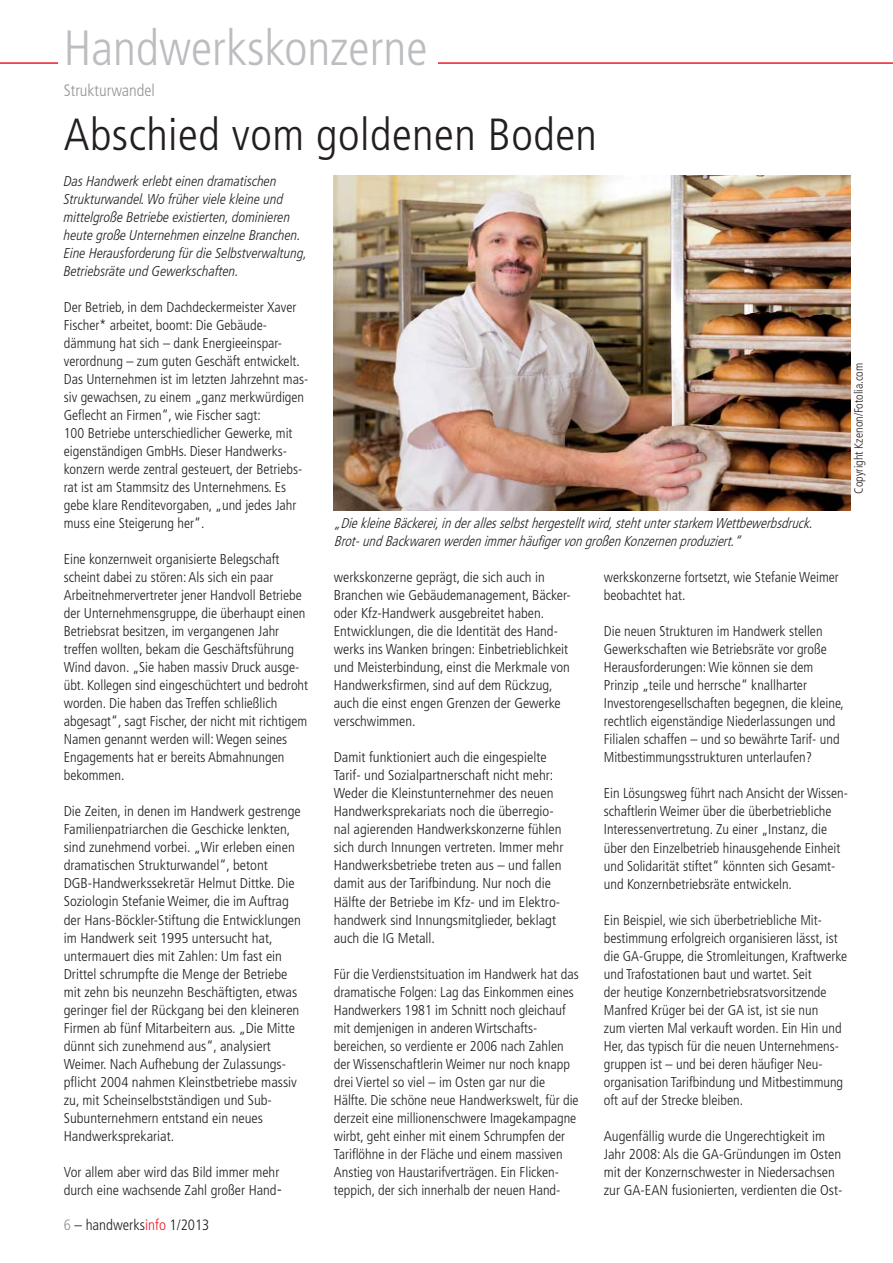
<style>
.page{position:relative;width:893px;height:1263px;background:#fff}
.page>*{position:absolute;margin:0;border:0;box-sizing:border-box;transform-origin:0 0}
.t1{font:300 condensed 49.5px "Frutiger LT Std";color:#bbbdc0}
.t2{font:300 condensed 45px "Frutiger LT Std";letter-spacing:.01em;color:#231f20}
.t3{font:300 condensed 16.5px "Frutiger LT Std";color:#939598}
.t4{font:300 condensed 15px "Frutiger LT Std";color:#231f20}
.t5{font:300 condensed 14.25px/18px "Frutiger LT Std";color:#231f20}
.t6{font:italic 300 condensed 14.25px/18px "Frutiger LT Pro";color:#231f20}
.t7{font:italic 300 condensed 14.25px/18px "Frutiger LT Std";color:#231f20}
.t8{font:300 condensed 12px "Frutiger LT Std";color:#231f20}
.s1{font-size:17.25px}
.s2{color:#939598}
.s3{color:#ed1c29}
</style>
<div class="page">
<hr style="left:253px;top:62px;width:640px;height:2px;background:#ed1c29">
<hr style="left:0;top:62px;width:58px;height:2px;background:#ed1c29">
<div style="left:64px;top:28px;width:374px;height:52px;background:#fff"></div>
<img style="left:333px;top:176px;width:517px;height:334px">
<h1 class="t1" style="left:64px;top:24px;width:365px">Handwerkskonzerne</h1>
<p class="t3" style="left:64px;top:82px;width:93px">Strukturwandel</p>
<h2 class="t2" style="left:64px;top:112px;width:535px">Abschied vom goldenen Boden</h2>
<p class="t6" style="left:64px;top:174px;width:245px">Das Handwerk erlebt einen dramatischen Strukturwandel. Wo früher viele kleine und mittelgroße Betriebe existierten, dominieren heute große Unternehmen einzelne Branchen.<br>Eine Herausforderung für die Selbstverwaltung, Betriebsräte und Gewerkschaften.</p>
<p class="t5" style="left:64px;top:299px;width:246px">Der Betrieb, in dem Dachdeckermeister Xaver Fischer* arbeitet, boomt: Die Gebäude&shy;dämmung hat sich – dank Energie einspar&shy;verordnung – zum guten Geschäft entwickelt.<br>Das Unternehmen ist im letzten Jahrzehnt mas&shy;siv gewachsen, zu einem „ganz merk würdigen Geflecht an Firmen“, wie Fischer sagt:<br>100 Betriebe unterschiedlicher Gewerke, mit eigenständigen GmbHs. Dieser Handwerks&shy;konzern werde zentral gesteuert, der Betriebs&shy;rat ist am Stammsitz des Unternehmens. Es gebe klare Renditevorgaben, „und jedes Jahr muss eine Steigerung her“.</p>
<p class="t5" style="left:64px;top:551px;width:246px">Eine konzernweit organisierte Belegschaft scheint dabei zu stören: Als sich ein paar Arbeitnehmervertreter jener Handvoll Betriebe der Unternehmensgruppe, die überhaupt einen Betriebsrat besitzen, im vergangenen Jahr treffen wollten, bekam die Geschäftsführung Wind davon. „Sie haben massiv Druck ausge&shy;übt. Kollegen sind eingeschüchtert und bedroht worden. Die haben das Treffen schließlich abgesagt“, sagt Fischer, der nicht mit richtigem Namen genannt werden will: Wegen seines Engagements hat er bereits Abmahnungen bekommen.</p>
<p class="t5" style="left:64px;top:803px;width:239px">Die Zeiten, in denen im Handwerk gestrenge Familienpatriarchen die Geschicke lenkten, sind zunehmend vorbei. „Wir erleben einen dramatischen Strukturwandel“, betont DGB-Handwerkssekretär Helmut Dittke. Die Soziologin Stefanie Weimer, die im Auftrag der Hans-Böckler-Stiftung die Entwicklungen im Handwerk seit 1995 untersucht hat, untermauert dies mit Zahlen: Um fast ein Drittel schrumpfte die Menge der Betriebe mit zehn bis neunzehn Beschäftigten, etwas geringer fiel der Rückgang bei den kleineren Firmen ab fünf Mitarbeitern aus. „Die Mitte dünnt sich zunehmend aus“, analysiert Weimer. Nach Aufhebung der Zulassungs&shy;pflicht 2004 nahmen Kleinst betriebe massiv zu, mit Schein selbst ständigen und Sub-<br>Sub unternehmern entstand ein neues Handwerks prekariat.</p>
<p class="t5" style="left:64px;top:1163px;width:220px">Vor allem aber wird das Bild immer mehr durch eine wachsende Zahl großer Hand<span class="s1">-</span></p>
<p class="t8" style="left:853px;top:494px;width:132px;rotate:-90deg">Copyright Kzenon/Fotolia.com</p>
<p class="t7" style="left:334px;top:515px;width:484px">„DiekleineBäckerei,inderallesselbsthergestelltwird,stehtunterstarkem Wettbewerbsdruck.<br>Brot-undBackwarenwerdenimmerhäufigervongroßenKonzernenproduziert.“</p>
<p class="t5" style="left:604px;top:569px;width:237px">werkskonzerne fortsetzt, wie Stefanie Weimer beobachtet hat.</p>
<p class="t5" style="left:604px;top:623px;width:242px">Die neuen Strukturen im Handwerk stellen Gewerkschaften wie Betriebsräte vor große Herausforderungen: Wie können sie dem Prinzip „teile und herrsche“ knallharter Investorengesellschaften begegnen, die kleine, rechtlich eigenständige Niederlassungen und Filialen schaffen – und so bewährte Tarif- und Mitbestimmungsstrukturen unterlaufen?</p>
<p class="t5" style="left:604px;top:785px;width:246px">Ein Lösungsweg führt nach Ansicht der Wissen&shy;schaftlerin Weimer über die überbetriebliche Interessenvertretung. Zu einer „Instanz, die über den Einzelbetrieb hinausgehende Einheit und Solidarität stiftet“ könnten sich Gesamt&shy;und Konzernbetriebsräte entwickeln.</p>
<p class="t5" style="left:604px;top:911px;width:245px">Ein Beispiel, wie sich überbetriebliche Mit&shy;bestimmung erfolgreich organisieren lässt, ist die GA-Gruppe, die Stromleitungen, Kraftwerke und Trafostationen baut und wartet. Seit<br>der heutige Konzernbetriebsratsvorsitzende Manfred Krüger bei der GA ist, ist sie nun<br>zum vierten Mal verkauft worden. Ein Hin und Her, das typisch für die neuen Unter nehmens&shy;gruppen ist – und bei deren häufiger Neu&shy;organi sation Tarifbindung und Mitbestimmung oft auf der Strecke bleiben.</p>
<p class="t5" style="left:604px;top:1127px;width:240px">Augenfällig wurde die Ungerechtigkeit im Jahr 2008: Als die GA-Gründungen im Osten mit der Konzernschwester in Niedersachsen zur GA-EAN fusionierten, verdienten die Ost-</p>
<p class="t5" style="left:334px;top:569px;width:238px">werks konzerne geprägt, die sich auch in Branchen wie Gebäudemanagement, Bäcker&shy;oder Kfz-Handwerk ausgebreitet haben.<br>Entwicklungen, die die Identität des Hand&shy;werks ins Wanken bringen: Einbetrieblichkeit und Meisterbindung, einst die Merkmale von Handwerksfirmen, sind auf dem Rückzug, auch die einst engen Grenzen der Gewerke verschwimmen.</p>
<p class="t5" style="left:334px;top:749px;width:231px">Damit funktioniert auch die eingespielte Tarif- und Sozialpartnerschaft nicht mehr:<br>Weder die Kleinstunternehmer des neuen Handwerks prekariats noch die überregio&shy;nal agierenden Handwerkskonzerne fühlen sich durch Innungen vertreten. Immer mehr Handwerks betriebe treten aus – und fallen damit aus der Tarifbindung. Nur noch die Hälfte der Betriebe im Kfz- und im Elektro&shy;handwerk sind Innungsmitglieder, beklagt auch die IG Metall.</p>
<p class="t5" style="left:334px;top:965px;width:246px">Für die Verdienstsituation im Handwerk hat das dramatische Folgen: Lag das Einkommen eines Handwerkers 1981 im Schnitt noch gleichauf mit demjenigen in anderen Wirtschafts&shy;bereichen, so verdiente er 2006 nach Zahlen der Wissenschaftlerin Weimer nur noch knapp drei Viertel so viel – im Osten gar nur die Hälfte. Die schöne neue Handwerkswelt, für die derzeit eine millionenschwere Imagekampagne wirbt, geht einher mit einem Schrumpfen der Tariflöhne in der Fläche und einem massiven Anstieg von Haustarifverträgen. Ein Flicken&shy;teppich, der sich innerhalb der neuen Hand-</p>
<p class="t4" style="left:64px;top:1217px;width:147px"><span class="s2">6</span> – handwerks<span class="s3">info</span> 1/2013</p>
</div>
